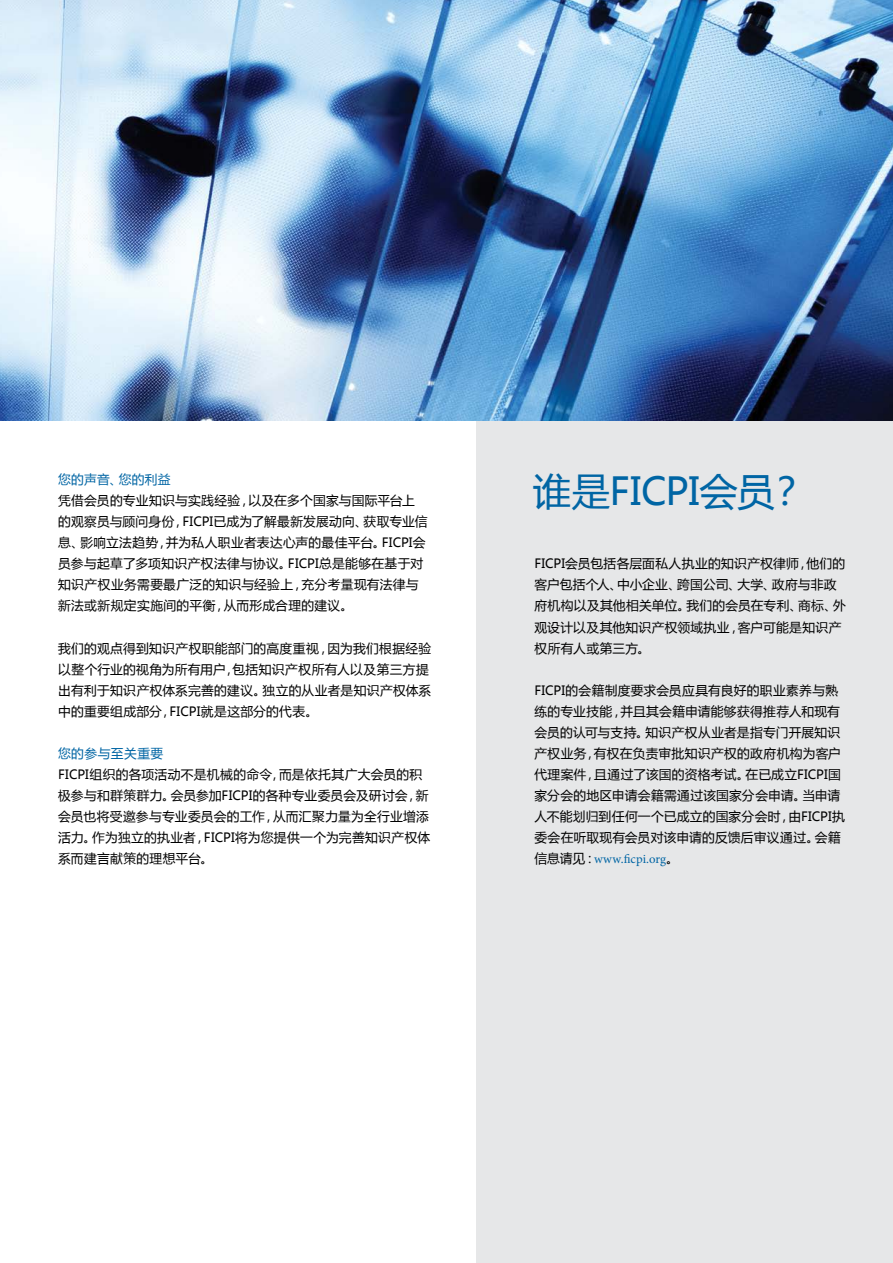
<style>
.page{position:relative;width:893px;height:1263px;background:#fff}
.page>*{position:absolute;margin:0;border:0;box-sizing:border-box;transform-origin:0 0}
.t1{font:38.25px "Microsoft Ya Hei";letter-spacing:-.01em;color:#0065a4}
.t2{font:12.75px/21px "Microsoft Ya Hei";letter-spacing:.02em;color:#000}
.t3{font:12.75px "Minion Pro";letter-spacing:.01em;color:#0065a4}
.t4{font:12.75px "Microsoft Ya Hei";letter-spacing:.03em;color:#0065a4}
.s1{font-family:"Microsoft Ya Hei";color:#000}
</style>
<div class="page">
<div style="left:476px;top:0;width:417px;height:1263px;background:#e6e7e8"></div>
<img style="left:0;top:0;width:893px;height:421px">
<p class="t4" style="left:58px;top:471px;width:114px">您的声音、您的利益</p>
<p class="t2" style="left:58px;top:490px;width:371px">凭借会员的专业知识与实践经验，以及在多个国家与国际平台上的观察员与顾问身份，FICPI已成为了解最新发展动向、获取专业信息、影响立法趋势，并为私人职业者表达心声的最佳平台。FICPI会员参与起草了多项知识产权法律与协议。FICPI总是能够在基于对知识产权业务需要最广泛的知识与经验上，充分考量现有法律与新法或新规定实施间的平衡，从而形成合理的建议。</p>
<p class="t2" style="left:58px;top:637px;width:375px">我们的观点得到知识产权职能部门的高度重视，因为我们根据经验以整个行业的视角为所有用户，包括知识产权所有人以及第三方提出有利于知识产权体系完善的建议。独立的从业者是知识产权体系中的重要组成部分，FICPI就是这部分的代表。</p>
<p class="t4" style="left:58px;top:745px;width:107px">您的参与至关重要</p>
<p class="t2" style="left:58px;top:763px;width:373px">FICPI组织的各项活动不是机械的命令，而是依托其广大会员的积极参与和群策群力。会员参加FICPI的各种专业委员会及研讨会，新会员也将受邀参与专业委员会的工作，从而汇聚力量为全行业增添活力。作为独立的执业者，FICPI将为您提供一个为完善知识产权体系而建言献策的理想平台。</p>
<h1 class="t1" style="left:533px;top:466px;width:274px">谁是FICPI会员？</h1>
<p class="t2" style="left:534px;top:553px;width:313px">FICPI会员包括各层面私人执业的知识产权律师，他们的客户包括个人、中小企业、跨国公司、大学、政府与非政府机构以及其他相关单位。我们的会员在专利、商标、外观设计以及其他知识产权领域执业，客户可能是知识产权所有人或第三方。</p>
<p class="t2" style="left:534px;top:679px;width:312px">FICPI的会籍制度要求会员应具有良好的职业素养与熟练的专业技能，并且其会籍申请能够获得推荐人和现有会员的认可与支持。知识产权从业者是指专门开展知识产权业务，有权在负责审批知识产权的政府机构为客户代理案件，且通过了该国的资格考试。在已成立FICPI国家分会的地区申请会籍需通过该国家分会申请。当申请人不能划归到任何一个已成立的国家分会时，由FICPI执委会在听取现有会员对该申请的反馈后审议通过。会籍</p>
<p class="t3" style="left:534px;top:850px;width:146px"><span class="s1">信息请见：</span>www.ficpi.org<span class="s1">。</span></p>
</div>
